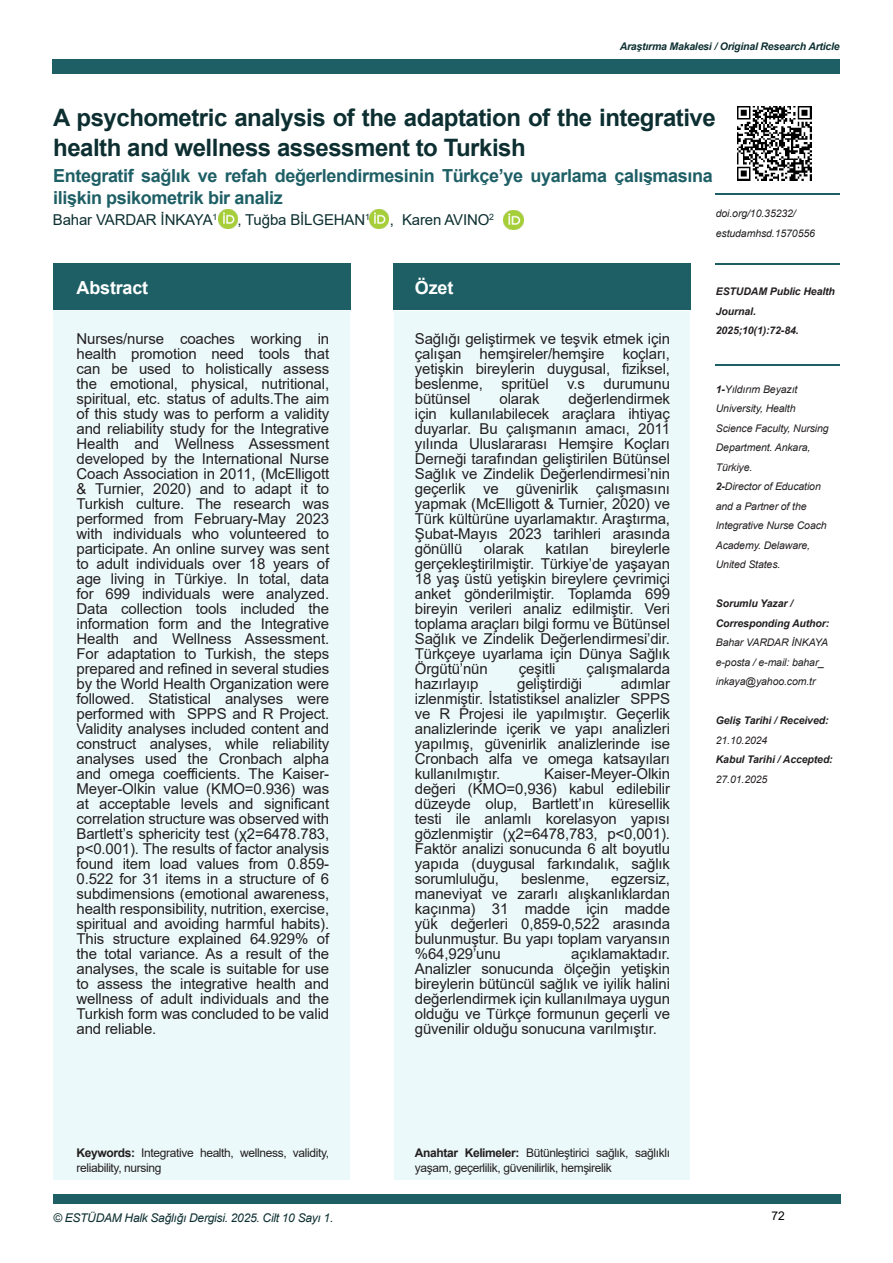
<style>
.page{position:relative;width:893px;height:1263px;background:#fff}
.page>*{position:absolute;margin:0;border:0;box-sizing:border-box;transform-origin:0 0}
.makale_başlığı_p1{font:700 24px/30px "Arial";letter-spacing:-.02em;color:#0d2f31}
.diğer_dilde_başlık_p1{font:700 18px/22.5px "Arial";letter-spacing:-.02em;color:#1e5f65}
.t1{font:700 18px "Arial";letter-spacing:-.01em;color:#fff}
.özet_içerik_p1{font:15px/15px "Arial";letter-spacing:-.01em;color:#231f20;text-align:justify}
.yazarlar_başlık_altı_p1{font:15px "Arial";letter-spacing:-.01em;color:#0d2f31}
.anahtar_kelime_p1{font:12px/15px "Arial";letter-spacing:-.03em;color:#231f20}
.t2{font:italic 12px "Arial";letter-spacing:-.02em;color:#0d2f31}
.t3{font:12px "Arial";color:#000}
.ilk_sayfa_yandaki_bilgiler_p1{font:italic 10.5px/19.5px "Arial";letter-spacing:-.01em;color:#231f20}
.ilk_sayfa_yandaki_bilgiler_p1-2{font:italic 700 10.5px/19.5px "Arial";letter-spacing:-.01em;color:#231f20}
.t4{font:italic 700 10.5px "Arial";letter-spacing:-.02em;color:#0d2f31}
.s1{font-weight:700}
.s2{font-weight:400}
</style>
<div class="page">
<div style="left:53px;top:1194px;width:787px;height:9px;background:#1e5f65"></div>
<div style="left:53px;top:60px;width:787px;height:14px;background:#1e5f65"></div>
<div style="left:53px;top:264px;width:297px;height:46px;background:#1e5f65"></div>
<div style="left:394px;top:264px;width:297px;height:46px;background:#1e5f65"></div>
<hr style="left:716px;top:264px;width:124px;height:1px;background:#1e5f65">
<hr style="left:716px;top:193px;width:124px;height:2px;background:#1e5f65">
<hr style="left:716px;top:365px;width:124px;height:1px;background:#1e5f65">
<div style="left:53px;top:310px;width:297px;height:870px;background:#ecf9fa"></div>
<div style="left:395px;top:311px;width:295px;height:868px;background:#ecf9fa"></div>
<img style="left:218px;top:209px;width:19px;height:20px">
<img style="left:369px;top:209px;width:19px;height:20px">
<img style="left:504px;top:210px;width:19px;height:20px">
<img style="left:737px;top:106px;width:75px;height:75px">
<p class="t4" style="left:620px;top:40px;width:222px">Araştırma Makalesi / Original Research Article</p>
<p class="makale_başlığı_p1" style="left:53px;top:103px;width:664px">A psychometric analysis of the adaptation of the integrative health and wellness assessment to Turkish</p>
<p class="diğer_dilde_başlık_p1" style="left:53px;top:165px;width:661px">Entegratif sağlık ve refah değerlendirmesinin Türkçe’ye uyarlama çalışmasına ilişkin psikometrik bir analiz</p>
<p class="yazarlar_başlık_altı_p1" style="left:53px;top:209px;width:166px">Bahar VARDAR İNKAYA<sup>1</sup></p>
<p class="yazarlar_başlık_altı_p1" style="left:237px;top:209px;width:134px">, Tuğba BİLGEHAN<sup>1</sup></p>
<p class="yazarlar_başlık_altı_p1" style="left:390px;top:209px;width:106px">, Karen AVINO<sup>2</sup></p>
<p class="ilk_sayfa_yandaki_bilgiler_p1" style="left:716px;top:204px;width:101px">doi.org/10.35232/ estudamhsd.1570556</p>
<p class="t1" style="left:77px;top:275px;width:73px">Abstract</p>
<p class="t1" style="left:415px;top:274px;width:40px">Özet</p>
<p class="özet_içerik_p1" style="left:77px;top:331px;width:254px">Nurses/nurse coaches working in health promotion need tools that can be used to holistically assess the emotional, physical, nutritional, spiritual, etc. status of adults.The aim of this study was to perform a validity and reliability study for the Integrative Health and Wellness Assessment developed by the International Nurse Coach Association in 2011, (McElligott &amp; Turnier, 2020) and to adapt it to Turkish culture. The research was performed from February-May 2023 with individuals who volunteered to participate. An online survey was sent to adult individuals over 18 years of age living in Türkiye. In total, data for 699 individuals were analyzed.<br>Data collection tools included the information form and the Integrative Health and Wellness Assessment.<br>For adaptation to Turkish, the steps prepared and refined in several studies by the World Health Organization were followed. Statistical analyses were performed with SPPS and R Project.<br>Validity analyses included content and construct analyses, while reliability analyses used the Cronbach alpha and omega coefficients. The Kaiser-Meyer-Olkin value (KMO=0.936) was at acceptable levels and significant correlation structure was observed with Bartlett’s sphericity test (ꭓ2=6478.783, p&lt;0.001). The results of factor analysis found item load values from 0.859- 0.522 for 31 items in a structure of 6 subdimensions (emotional awareness, health responsibility, nutrition, exercise, spiritual and avoiding harmful habits).<br>This structure explained 64.929% of the total variance. As a result of the analyses, the scale is suitable for use to assess the integrative health and wellness of adult individuals and the Turkish form was concluded to be valid and reliable.</p>
<p class="özet_içerik_p1" style="left:415px;top:331px;width:257px">Sağlığı geliştirmek ve teşvik etmek için çalışan hemşireler/hemşire koçları, yetişkin bireylerin duygusal, fiziksel, beslenme, spritüel v.s durumunu bütünsel</p>
<p class="özet_içerik_p1" style="left:415px;top:391px;width:257px;text-indent:154px">değerlendirmek için kullanılabilecek araçlara ihtiyaç duyarlar. Bu çalışmanın amacı, 2011 yılında Uluslararası Hemşire Koçları Derneği tarafından geliştirilen Bütünsel Sağlık ve Zindelik Değerlendirmesi’nin geçerlik ve güvenirlik çalışmasını yapmak (McElligott &amp; Turnier, 2020) ve Türk kültürüne uyarlamaktır. Araştırma, Şubat-Mayıs 2023 tarihleri arasında gönüllü</p>
<p class="özet_içerik_p1" style="left:499px;top:391px;width:42px">olarak</p>
<p class="özet_içerik_p1" style="left:415px;top:541px;width:257px;text-indent:196px">bireylerle gerçekleştirilmiştir. Türkiye’de yaşayan 18 yaş üstü yetişkin bireylere çevrimiçi anket gönderilmiştir. Toplamda 699 bireyin verileri analiz edilmiştir. Veri toplama araçları bilgi formu ve Bütünsel Sağlık ve Zindelik Değerlendirmesi’dir.<br>Türkçeye uyarlama için Dünya Sağlık Örgütü’nün</p>
<p class="özet_içerik_p1" style="left:484px;top:541px;width:42px">olarak</p>
<p class="özet_içerik_p1" style="left:546px;top:541px;width:45px">katılan</p>
<p class="özet_içerik_p1" style="left:519px;top:661px;width:38px">çeşitli</p>
<p class="özet_içerik_p1" style="left:587px;top:661px;width:85px">çalışmalarda</p>
<p class="özet_içerik_p1" style="left:415px;top:676px;width:257px;text-indent:206px">adımlar izlenmiştir. İstatistiksel analizler SPPS ve R Projesi ile yapılmıştır. Geçerlik analizlerinde içerik ve yapı analizleri yapılmış, güvenirlik analizlerinde ise Cronbach alfa ve omega katsayıları kullanılmıştır.</p>
<p class="özet_içerik_p1" style="left:415px;top:676px;width:65px">hazırlayıp</p>
<p class="özet_içerik_p1" style="left:517px;top:676px;width:67px">geliştirdiği</p>
<p class="özet_içerik_p1" style="left:415px;top:766px;width:257px;text-indent:129px">Kaiser-Meyer-Olkin değeri (KMO=0,936) kabul edilebilir düzeyde olup, Bartlett’ın küresellik testi ile anlamlı korelasyon yapısı gözlenmiştir (ꭓ2=6478,783, p&lt;0,001).<br>Faktör analizi sonucunda 6 alt boyutlu yapıda (duygusal farkındalık, sağlık sorumluluğu,</p>
<p class="özet_içerik_p1" style="left:415px;top:871px;width:257px;text-indent:196px">egzersiz, maneviyat ve zararlı alışkanlıklardan kaçınma) 31 madde için madde yük değerleri 0,859-0,522 arasında bulunmuştur. Bu yapı toplam varyansın %64,929’unu</p>
<p class="özet_içerik_p1" style="left:521px;top:871px;width:69px">beslenme,</p>
<p class="özet_içerik_p1" style="left:415px;top:946px;width:257px;text-indent:156px">açıklamaktadır.<br>Analizler sonucunda ölçeğin yetişkin bireylerin bütüncül sağlık ve iyilik halini değerlendirmek için kullanılmaya uygun olduğu ve Türkçe formunun geçerli ve güvenilir olduğu sonucuna varılmıştır.</p>
<p class="anahtar_kelime_p1" style="left:77px;top:1145px;width:254px"><span class="s1">Keywords:</span> Integrative health, wellness, validity, reliability, nursing</p>
<p class="anahtar_kelime_p1" style="left:415px;top:1145px;width:257px"><span class="s1">Anahtar Kelimeler:</span> Bütünleştirici sağlık, sağlıklı yaşam, geçerlilik, güvenilirlik, hemşirelik</p>
<p class="t2" style="left:53px;top:1210px;width:282px">© ESTÜDAM Halk Sağlığı Dergisi. 2025. Cilt 10 Sayı 1.</p>
<p class="ilk_sayfa_yandaki_bilgiler_p1-2" style="left:716px;top:282px;width:121px">ESTUDAM Public Health<br>Journal.</p>
<p class="ilk_sayfa_yandaki_bilgiler_p1-2" style="left:716px;top:321px;width:84px">2025;10(1):72-84.</p>
<p class="ilk_sayfa_yandaki_bilgiler_p1" style="left:716px;top:379px;width:114px"><span class="s1">1-</span>Yıldırım Beyazıt<br>University, Health<br>Science Faculty, Nursing<br>Department. Ankara,<br>Türkiye.</p>
<p class="ilk_sayfa_yandaki_bilgiler_p1" style="left:716px;top:477px;width:112px"><span class="s1">2-</span>Director of Education and a Partner of the<br>Integrative Nurse Coach<br>Academy. Delaware,<br>United States.</p>
<p class="ilk_sayfa_yandaki_bilgiler_p1-2" style="left:716px;top:594px;width:115px">Sorumlu Yazar /<br>Corresponding Author:<br><span class="s2">Bahar VARDAR İNKAYA</span></p>
<p class="ilk_sayfa_yandaki_bilgiler_p1" style="left:716px;top:652px;width:110px">e-posta / e-mail: bahar_ inkaya@yahoo.com.tr</p>
<p class="ilk_sayfa_yandaki_bilgiler_p1-2" style="left:716px;top:711px;width:114px">Geliş Tarihi / Received:<br><span class="s2">21.10.2024</span></p>
<p class="ilk_sayfa_yandaki_bilgiler_p1-2" style="left:716px;top:750px;width:118px">Kabul Tarihi / Accepted:</p>
<p class="ilk_sayfa_yandaki_bilgiler_p1" style="left:716px;top:769px;width:53px">27.01.2025</p>
<p class="t3" style="left:772px;top:1207px;width:15px">72</p>
</div>
